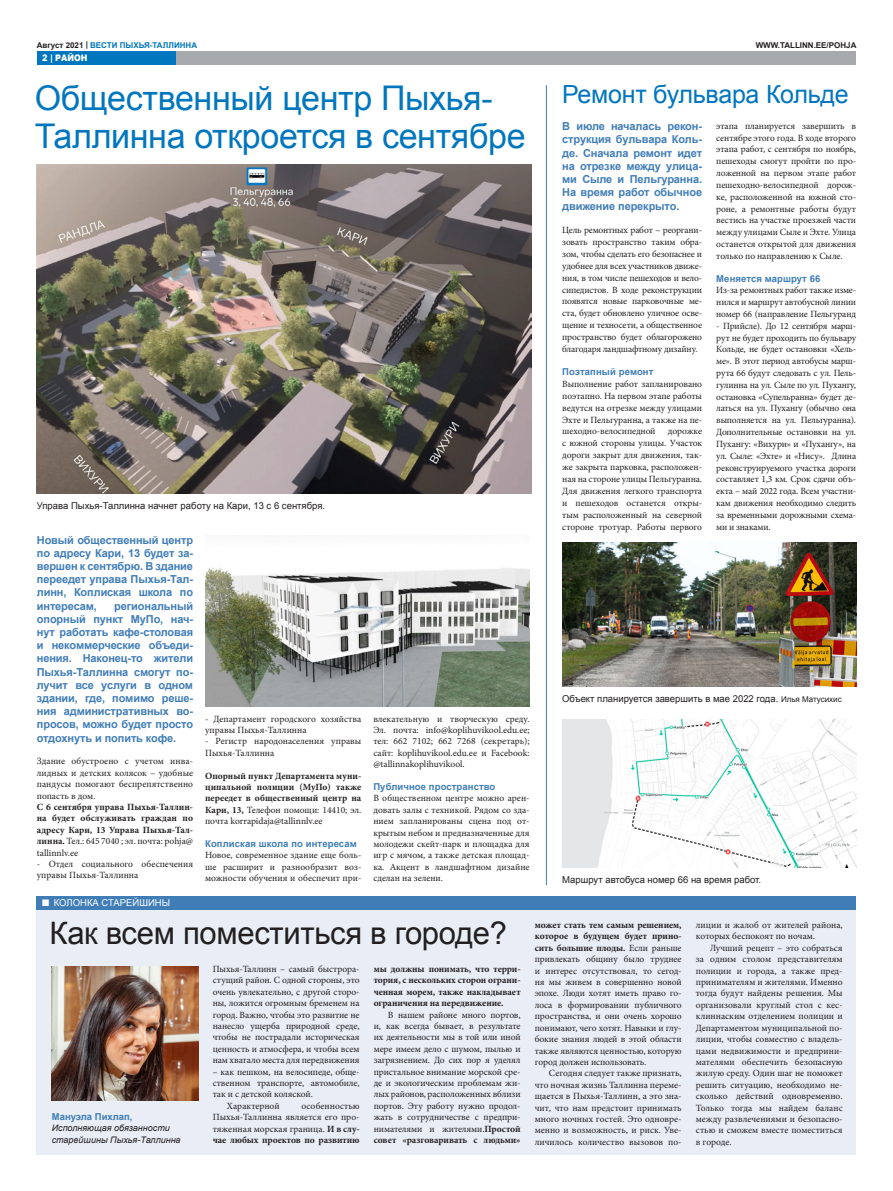
<style>
.page{position:relative;width:893px;height:1191px;background:#fff}
.page>*{position:absolute;margin:0;border:0;box-sizing:border-box;transform-origin:0 0}
.Alkiri_sinine_30{font:34px/38px "Arial";letter-spacing:-.01em;color:#0076be}
.Alkiri_36{font:31px "Arial";letter-spacing:-.01em;color:#231f20}
.Alkiri_sinine_30-2{font:25px "Arial";letter-spacing:-.01em;color:#0076be}
.Alapelakiri_12{font:700 11px/13.2px "Arial";letter-spacing:-.01em;color:#407db7;text-align:justify}
.Main{font:9.5px/11.4px "Minion Pro";letter-spacing:-.005em;color:#231f20;text-align:justify}
.Main-2{font:700 9.5px/11.4px "Minion Pro";color:#231f20;text-align:justify}
.Foto_alkiri{font:9.5px "Arial";color:#231f20}
.Alapealkiri{font:700 9.5px "Arial";letter-spacing:.01em;color:#407db7}
.t1{font:9.5px "Arial";color:#fff}
.Main-3{font:700 9.5px "Arial";color:#407db7}
.Main-4{font:italic 9px/11.4px "Arial";color:#231f20}
.t2{font:900 9px "Arial";color:#fff;scale:.9 1}
.t3{font:700 8px "Arial";color:#0076be}
.t4{font:700 8px "Arial";color:#231f20}
.s1{color:#231f20}
.s2{font-weight:400}
.s3{font-size:8px}
.s4{font-size:14px}
.s5{font-weight:700}
</style>
<div class="page">
<div style="left:37px;top:896px;width:819px;height:258px;background:#e8edf6"></div>
<div style="left:176px;top:51px;width:680px;height:14px;background:#a8a9ad"></div>
<div style="left:37px;top:51px;width:139px;height:14px;background:#0076be"></div>
<div style="left:37px;top:896px;width:819px;height:14px;background:#407db7"></div>
<img style="left:37px;top:164px;width:494px;height:329px">
<hr style="left:546px;top:85px;width:1px;height:800px;background:#407db7">
<img style="left:562px;top:542px;width:294px;height:144px">
<img style="left:205px;top:568px;width:325px;height:138px">
<img style="left:562px;top:719px;width:294px;height:148px">
<img style="left:52px;top:966px;width:147px;height:134px">
<p class="t3" style="left:37px;top:40px;width:162px"><span class="s1">Август 2021 |</span> ВЕСТИ ПЫХЬЯ-ТАЛЛИННА</p>
<p class="t2" style="left:42px;top:52px;width:52px">2 | РАЙОН</p>
<p class="t4" style="left:756px;top:40px;width:102px">WWW.TALLINN.EE/POHJA</p>
<p class="Alkiri_sinine_30" style="left:35px;top:79px;width:492px">Общественный центр Пыхья-<br>Таллинна откроется в сентябре</p>
<p class="Alkiri_sinine_30-2" style="left:562px;top:78px;width:288px">Ремонт бульвара Кольде</p>
<p class="Alapelakiri_12" style="left:562px;top:120px;width:141px">В июле началась рекон&shy;струкция бульвара Коль&shy;де. Сначала ремонт идет на отрезке между улица&shy;ми Сыле и Пельгуранна.<br>На время работ обычное движение перекрыто.</p>
<p class="Main" style="left:562px;top:224px;width:141px;line-height:11.9px">Цель ремонтных работ – реоргани&shy;зовать пространство таким обра&shy;зом, чтобы сделать его безопаснее и удобнее для всех участников движе&shy;ния, в том числе пешеходов и вело&shy;сипедистов. В ходе реконструкции появятся новые парковочные ме&shy;ста, будет обновлено уличное осве&shy;щение и техносети, а общественное пространство будет облагорожено благодаря ландшафтному дизайну.</p>
<p class="Alapealkiri" style="left:562px;top:365px;width:93px">Поэтапный ремонт</p>
<p class="Main" style="left:562px;top:378px;width:141px;line-height:11.9px">Выполнение работ запланировано поэтапно. На первом этапе работы ведутся на отрезке между улицами Эхте и Пельгуранна, а также на пе&shy;шеходно-велосипедной</p>
<p class="Main" style="left:716px;top:120px;width:141px;line-height:11.8px">этапа планируется завершить в сентябре этого года. В ходе второго этапа работ, с сентября по ноябрь, пешеходы смогут пройти по про&shy;ложенной на первом этапе работ пешеходно-велосипедной дорож&shy;ке, расположенной на южной сто&shy;роне, а ремонтные работы будут вестись на участке проезжей части между улицами Сыле и Эхте. Улица останется открытой для движения только по направлению к Сыле.</p>
<p class="Alapealkiri" style="left:716px;top:272px;width:106px">Меняется маршрут 66</p>
<p class="Main" style="left:716px;top:284px;width:141px;line-height:11.8px">Из-за ремонтных работ также изме&shy;нился и маршрут автобусной линии номер 66 (направление Пельгуранд</p>
<p class="Main" style="left:716px;top:320px;width:141px;line-height:11.8px">- Прийсле). До 12 сентября марш&shy;рут не будет проходить по бульвару Кольде, не будет остановки «Хель&shy;ме». В этот период автобусы марш&shy;рута 66 будут следовать с ул. Пель&shy;гулинна на ул. Сыле по ул. Пухангу, остановка «Супельранна» будет де&shy;латься на ул. Пухангу (обычно она выполняется на ул. Пельгуранна).<br>Дополнительные остановки на ул.<br>Пухангу: «Вихури» и «Пухангу», на ул. Сыле: «Эхте» и «Нису». Длина реконструируемого участка дороги составляет 1,3 км. Срок сдачи объ&shy;екта – май 2022 года. Всем участни&shy;кам движения необходимо следить за временными дорожными схема&shy;ми и знаками.</p>
<p class="Main" style="left:562px;top:425px;width:141px;line-height:11.9px;text-indent:106px">дорожке с южной стороны улицы. Участок дороги закрыт для движения, так&shy;же закрыта парковка, расположен&shy;ная на стороне улицы Пельгуранна.<br>Для движения легкого транспорта и пешеходов останется откры&shy;тым расположенный на северной стороне тротуар. Работы первого</p>
<p class="Foto_alkiri" style="left:37px;top:499px;width:290px">Управа Пыхья-Таллинна начнет работу на Кари, 13 с 6 сентября.</p>
<p class="Alapelakiri_12" style="left:37px;top:533px;width:158px">Новый общественный центр по адресу Кари, 13 будет за&shy;вершен к сентябрю. В здание переедет управа Пыхья-Тал&shy;линн, Коплиская школа по интересам,</p>
<p class="Alapelakiri_12" style="left:37px;top:599px;width:158px;text-indent:77px">региональный опорный пункт МуПо, нач&shy;нут работать кафе-столовая и некоммерческие объеди&shy;нения. Наконец-то жители Пыхья-Таллинна смогут по&shy;лучит все услуги в одном здании, где, помимо реше&shy;ния административных во&shy;просов, можно будет просто отдохнуть и попить кофе.</p>
<p class="Main" style="left:37px;top:755px;width:158px">Здание обустроено с учетом инва&shy;лидных и детских колясок – удобные пандусы помогают беспрепятственно попасть в дом.</p>
<p class="Main-2" style="left:37px;top:801px;width:158px">С 6 сентября управа Пыхья-Таллин&shy;на будет обслуживать граждан по адресу Кари, 13 Управа Пыхья-Тал&shy;линна. <span class="s2">Тел.: 645 7040 ; эл. почта: pohja@ tallinnlv.ee</span></p>
<p class="Main" style="left:37px;top:858px;width:158px">- Отдел социального обеспечения управы Пыхья-Таллинна</p>
<p class="Foto_alkiri" style="left:562px;top:692px;width:281px">Объект планируется завершить в мае 2022 года. <span class="s3">Илья Матусихис</span></p>
<p class="Main" style="left:205px;top:713px;width:158px">- Департамент городского хозяйства управы Пыхья-Таллинна</p>
<p class="Main" style="left:205px;top:735px;width:158px">- Регистр народонаселения управы<br>Пыхья-Таллинна</p>
<p class="Main-2" style="left:205px;top:769px;width:158px">Опорный пункт Департамента муни&shy;ципальной полиции (МуПо) также переедет в общественный центр на Кари, 13, <span class="s2">Телефон помощи: 14410; эл. почта korrapidaja@tallinnlv.ee</span></p>
<p class="Alapealkiri" style="left:205px;top:837px;width:153px">Коплиская школа по интересам</p>
<p class="Main" style="left:205px;top:849px;width:158px">Новое, современное здание еще боль&shy;ше расширит и разнообразит воз&shy;можности обучения и обеспечит при-</p>
<p class="Main" style="left:373px;top:713px;width:158px">влекательную и творческую среду.<br>Эл. почта: info@koplihuvikool.edu.ee; тел: 662 7102; 662 7268 (секретарь); сайт: koplihuvikool.edu.ee и Facebook: @tallinnakoplihuvikool.</p>
<p class="Alapealkiri" style="left:373px;top:780px;width:124px">Публичное пространство</p>
<p class="Main" style="left:373px;top:792px;width:158px">В общественном центре можно арен&shy;довать залы с техникой. Рядом со зда&shy;нием запланированы сцена под от&shy;крытым небом и предназначенные для молодежи скейт-парк и площадка для игр с мячом, а также детская площад&shy;ка. Акцент в ландшафтном дизайне сделан на зелени.</p>
<p class="Alkiri_36" style="left:50px;top:912px;width:459px">Как всем поместиться в городе?</p>
<p class="Foto_alkiri" style="left:562px;top:873px;width:200px">Маршрут автобуса номер 66 на время работ.</p>
<p class="t1" style="left:41px;top:896px;width:130px"><span class="s4">■</span> КОЛОНКА СТАРЕЙШИНЫ</p>
<p class="Main" style="left:696px;top:919px;width:148px">лиции и жалоб от жителей района, которых беспокоят по ночам.</p>
<p class="Main" style="left:696px;top:942px;width:148px;text-indent:14px">Лучший рецепт – это собраться за одним столом представителям полиции и города, а также пред&shy;принимателям и жителями. Именно тогда будут найдены решения. Мы организовали круглый стол с кес&shy;клиннаским отделением полиции и Департаментом муниципальной по&shy;лиции, чтобы совместно с владель&shy;цами недвижимости и предприни&shy;мателями обеспечить безопасную жилую среду. Один шаг не поможет решить ситуацию, необходимо не&shy;сколько действий одновременно.<br>Только тогда мы найдем баланс между развлечениями и безопасно&shy;стью и сможем вместе поместиться в городе.</p>
<p class="Main" style="left:535px;top:919px;width:148px"><span class="s5">может стать тем самым решением, которое в будущем будет прино&shy;сить большие плоды.</span> Если раньше привлекать общину было труднее и интерес отсутствовал, то сегод&shy;ня мы живем в совершенно новой эпохе. Люди хотят иметь право го&shy;лоса в формировании публичного пространства, и они очень хорошо понимают, чего хотят. Навыки и глу&shy;бокие знания людей в этой области также являются ценностью, которую город должен использовать.</p>
<p class="Main" style="left:535px;top:1067px;width:148px;text-indent:14px">Сегодня следует также признать, что ночная жизнь Таллинна переме&shy;щается в Пыхья-Таллинн, а это зна&shy;чит, что нам предстоит принимать много ночных гостей. Это одновре&shy;менно и возможность, и риск. Уве&shy;личилось количество вызовов по-</p>
<p class="Main" style="left:213px;top:963px;width:148px">Пыхья-Таллинн – самый быстрора&shy;стущий район. С одной стороны, это очень увлекательно, с другой сторо&shy;ны, ложится огромным бременем на город. Важно, чтобы это развитие не нанесло ущерба природной среде, чтобы не пострадали историческая ценность и атмосфера, и чтобы всем нам хватало места для передвижения</p>
<p class="Main" style="left:213px;top:1066px;width:148px">– как пешком, на велосипеде, обще&shy;ственном транспорте, автомобиле, так и с детской коляской.</p>
<p class="Main" style="left:227px;top:1100px;width:54px">Характерной</p>
<p class="Main-2" style="left:374px;top:963px;width:148px">мы должны понимать, что терри&shy;тория, с нескольких сторон ограни&shy;ченная морем, также накладывает ограничения на передвижение.</p>
<p class="Main" style="left:374px;top:1009px;width:148px;text-indent:14px">В нашем районе много портов, и, как всегда бывает, в результате их деятельности мы в той или иной мере имеем дело с шумом, пылью и загрязнением. До сих пор я уделял пристальное внимание морской сре&shy;де и экологическим проблемам жи&shy;лых районов, расположенных вблизи портов. Эту работу нужно продол&shy;жать в сотрудничестве с предпри&shy;нимателями и жителями.<span class="s5">Простой совет «разговаривать с людьми»</span></p>
<p class="Main" style="left:213px;top:1100px;width:148px;text-indent:89px">особенностью Пыхья-Таллинна является его про&shy;тяженная морская граница. <span class="s5">И в слу&shy;чае любых проектов по развитию</span></p>
<p class="Main-3" style="left:52px;top:1110px;width:82px">Мануэла Пихлап,</p>
<p class="Main-4" style="left:52px;top:1122px;width:130px">Исполняющая обязанности старейшины Пыхья-Таллинна</p>
</div>
